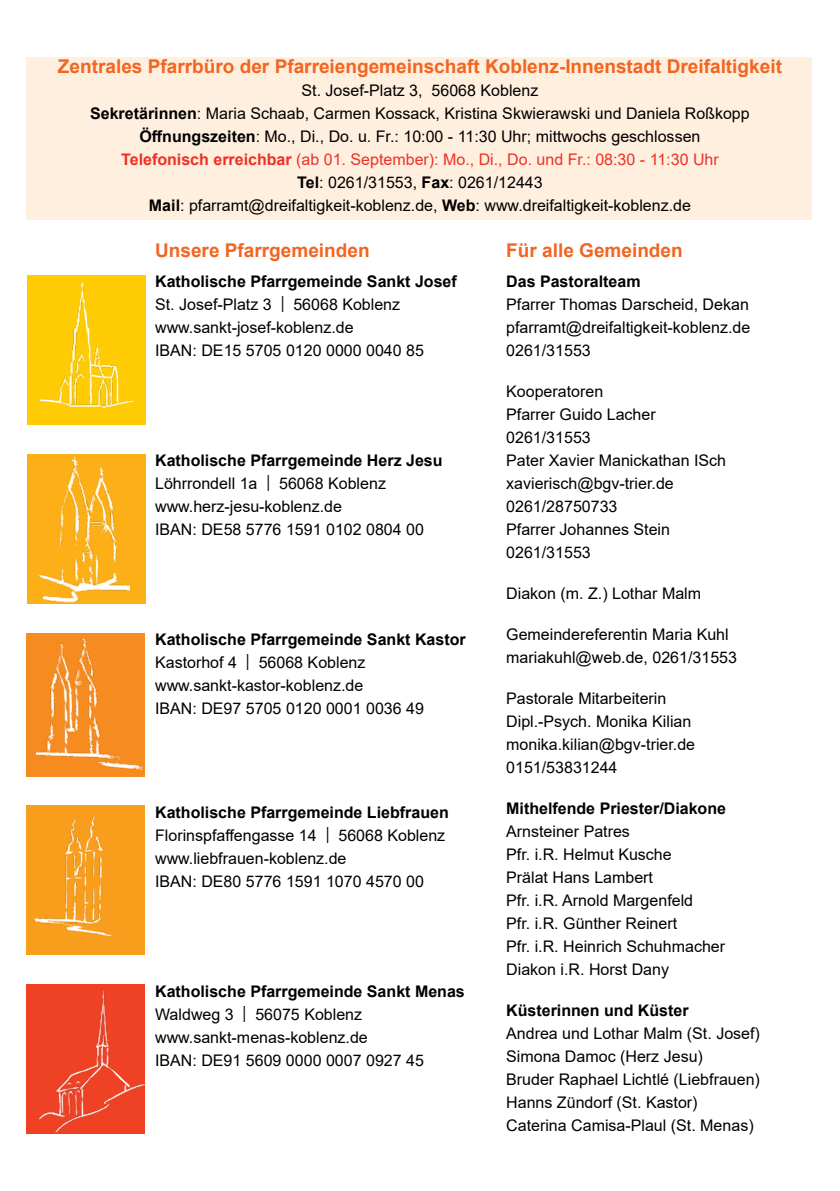
<style>
.page{position:relative;width:840px;height:1191px;background:#fff}
.page>*{position:absolute;margin:0;border:0;box-sizing:border-box;transform-origin:0 0}
.t1{font:700 19px "Arial";color:#f26522}
.t2{font:16px/23px "Arial";color:#000}
.t3{font:700 16px "Arial";color:#000}
.s1{font-weight:700}
.s2{font-weight:700;color:#ee3126}
.s3{color:#ee3126}
.s4{font-family:"Myriad Pro"}
</style>
<div class="page">
<div style="left:26px;top:984px;width:119px;height:149px;background:#ef4123"></div>
<img style="left:38px;top:990px;width:107px;height:143px">
<img style="left:29px;top:276px;width:116px;height:149px">
<div style="left:26px;top:633px;width:119px;height:144px;background:#f68b1f"></div>
<img style="left:37px;top:638px;width:106px;height:132px">
<div style="left:27px;top:454px;width:118px;height:150px;background:#fcaf17"></div>
<img style="left:40px;top:456px;width:89px;height:147px">
<div style="left:26px;top:805px;width:119px;height:149px;background:#f99d1c"></div>
<img style="left:34px;top:816px;width:79px;height:121px">
<div style="left:26px;top:57px;width:785px;height:162px;background:#ffefdf"></div>
<p class="t1" style="left:58px;top:53px;width:725px">Zentrales Pfarrbüro der Pfarreiengemeinschaft Koblenz-Innenstadt Dreifaltigkeit</p>
<p class="t2" style="left:90px;top:79px;width:660px;text-align:center">St. Josef-Platz 3, 56068 Koblenz<br><span class="s1">Sekretärinnen</span>: Maria Schaab, Carmen Kossack, Kristina Skwierawski und Daniela Roßkopp <span class="s1">Öffnungszeiten</span>: Mo., Di., Do. u. Fr.: 10:00 - 11:30 Uhr; mittwochs geschlossen<br><span class="s2">Telefonisch erreichbar</span> <span class="s3">(ab 01. September): Mo., Di., Do. und Fr.: 08:30 - 11:30 Uhr<br></span><span class="s1">Tel</span>: 0261/31553, <span class="s1">Fax</span>: 0261/12443<br><span class="s1">Mail</span>: pfarramt@dreifaltigkeit-koblenz.de, <span class="s1">Web</span>: www.dreifaltigkeit-koblenz.de</p>
<p class="t1" style="left:155px;top:237px;width:216px">Unsere Pfarrgemeinden</p>
<p class="t1" style="left:506px;top:237px;width:178px">Für alle Gemeinden</p>
<p class="t2" style="left:155px;top:270px;width:303px"><span class="s1">Katholische Pfarrgemeinde Sankt Josef </span>St. Josef-Platz 3 <span class="s4">|</span> 56068 Koblenz www.sankt-josef-koblenz.de<br>IBAN: DE15 5705 0120 0000 0040 85</p>
<p class="t3" style="left:506px;top:270px;width:136px">Das Pastoralteam</p>
<p class="t2" style="left:506px;top:293px;width:245px;text-align:justify">Pfarrer Thomas Darscheid, Dekan pfarramt@dreifaltigkeit-koblenz.de 0261/31553</p>
<p class="t2" style="left:506px;top:380px;width:221px">Kooperatoren<br>Pfarrer Guido Lacher<br>0261/31553<br>Pater Xavier Manickathan ISch xavierisch@bgv-trier.de<br>0261/28750733<br>Pfarrer Johannes Stein<br>0261/31553</p>
<p class="t2" style="left:506px;top:582px;width:196px">Diakon (m. Z.) Lothar Malm</p>
<p class="t2" style="left:506px;top:623px;width:232px">Gemeindereferentin Maria Kuhl mariakuhl@web.de, 0261/31553</p>
<p class="t2" style="left:506px;top:687px;width:190px">Pastorale Mitarbeiterin<br>Dipl.-Psych. Monika Kilian monika.kilian@bgv-trier.de<br>0151/53831244</p>
<p class="t3" style="left:506px;top:797px;width:221px">Mithelfende Priester/Diakone</p>
<p class="t2" style="left:506px;top:820px;width:220px">Arnsteiner Patres<br>Pfr. i.R. Helmut Kusche<br>Prälat Hans Lambert<br>Pfr. i.R. Arnold Margenfeld<br>Pfr. i.R. Günther Reinert<br>Pfr. i.R. Heinrich Schuhmacher<br>Diakon i.R. Horst Dany</p>
<p class="t3" style="left:506px;top:999px;width:184px">Küsterinnen und Küster</p>
<p class="t2" style="left:506px;top:1022px;width:255px">Andrea und Lothar Malm (St. Josef)<br>Simona Damoc (Herz Jesu)<br>Bruder Raphael Lichtlé (Liebfrauen)<br>Hanns Zündorf (St. Kastor)<br>Caterina Camisa-Plaul (St. Menas)</p>
<p class="t2" style="left:155px;top:449px;width:289px"><span class="s1">Katholische Pfarrgemeinde Herz Jesu<br></span>Löhrrondell 1a <span class="s4">|</span> 56068 Koblenz www.herz-jesu-koblenz.de<br>IBAN: DE58 5776 1591 0102 0804 00</p>
<p class="t2" style="left:155px;top:628px;width:312px"><span class="s1">Katholische Pfarrgemeinde Sankt Kastor </span>Kastorhof 4 <span class="s4">|</span> 56068 Koblenz www.sankt-kastor-koblenz.de<br>IBAN: DE97 5705 0120 0001 0036 49</p>
<p class="t2" style="left:155px;top:801px;width:295px"><span class="s1">Katholische Pfarrgemeinde Liebfrauen </span>Florinspfaffengasse 14 <span class="s4">|</span> 56068 Koblenz www.liebfrauen-koblenz.de<br>IBAN: DE80 5776 1591 1070 4570 00</p>
<p class="t2" style="left:155px;top:980px;width:311px"><span class="s1">Katholische Pfarrgemeinde Sankt Menas<br></span>Waldweg 3 <span class="s4">|</span> 56075 Koblenz www.sankt-menas-koblenz.de<br>IBAN: DE91 5609 0000 0007 0927 45</p>
</div>
